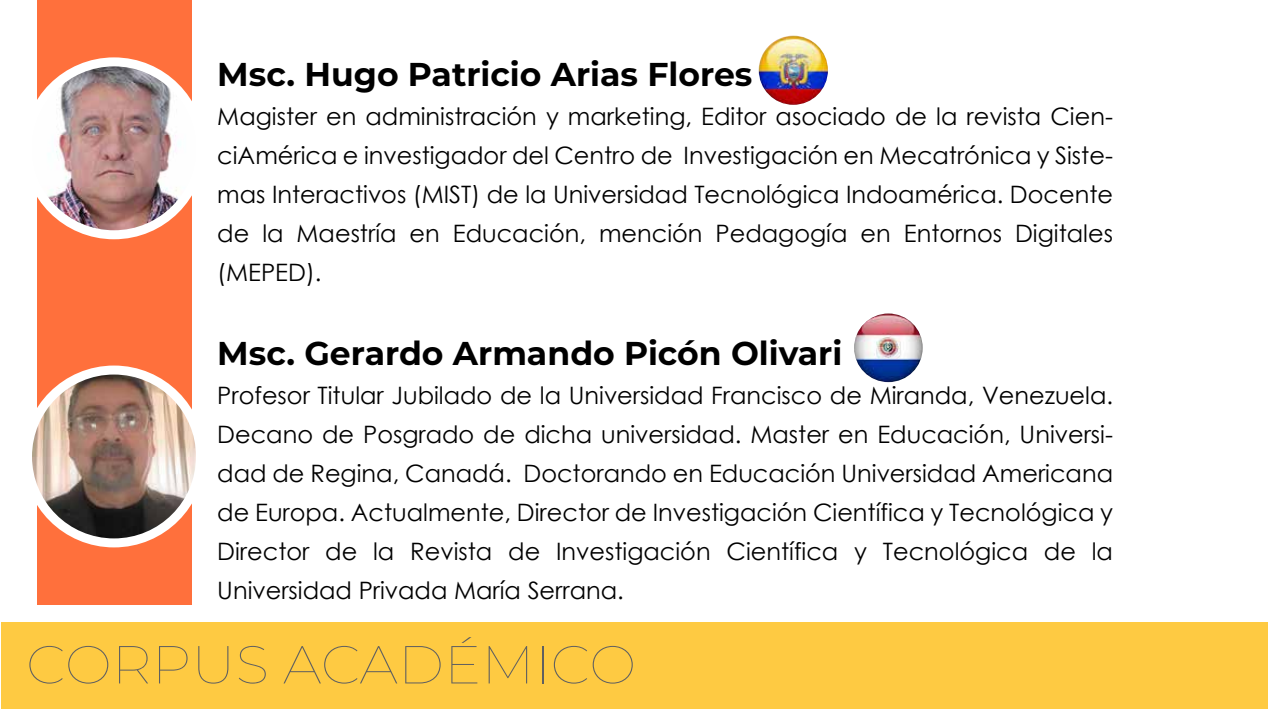
<style>
.page{position:relative;width:1268px;height:712px;background:#fff}
.page>*{position:absolute;margin:0;border:0;box-sizing:border-box;transform-origin:0 0}
.t1{font:100 53.4px "Montserrat";color:#606060;scale:1.04 1}
.t2{font:700 33px "Montserrat";color:#000}
.t3{font:24px/39px "Century Gothic";color:#000;text-align:justify}
</style>
<div class="page">
<div style="left:37px;top:0;width:154px;height:605px;background:#ff703c"></div>
<img style="left:28px;top:62px;width:172px;height:173px;border-radius:86px">
<div style="left:23px;top:57px;width:182px;height:182px;border:9px solid #fff;border-radius:50%"></div>
<img style="left:28px;top:370px;width:172px;height:173px;border-radius:86px">
<div style="left:23px;top:366px;width:182px;height:181px;border:9px solid #fff;border-radius:50%"></div>
<div style="left:1px;top:622px;width:1266px;height:87px;background:#feca42"></div>
<img style="left:854px;top:314px;width:68px;height:68px;border-radius:34px">
<img style="left:758px;top:36px;width:69px;height:69px;border-radius:35px">
<h2 class="t2" style="left:217px;top:51px;width:536px">Msc. Hugo Patricio Arias Flores</h2>
<p class="t3" style="left:217px;top:97px;width:897px">Magister en administración y marketing, Editor asociado de la revista Cien&shy;ciAmérica e investigador del Centro de Investigación en Mecatrónica y Siste&shy;mas Interactivos (MIST) de la Universidad Tecnológica Indoamérica. Docente de la Maestría en Educación, mención Pedagogía en Entornos Digitales (MEPED).</p>
<h2 class="t2" style="left:217px;top:330px;width:626px">Msc. Gerardo Armando Picón Olivari</h2>
<p class="t3" style="left:217px;top:376px;width:897px">Profesor Titular Jubilado de la Universidad Francisco de Miranda, Venezuela.<br>Decano de Posgrado de dicha universidad. Master en Educación, Universi&shy;dad de Regina, Canadá. Doctorando en Educación Universidad Americana de Europa. Actualmente, Director de Investigación Científica y Tecnológica y Director de la Revista de Investigación Científica y Tecnológica de la Universidad Privada María Serrana.</p>
<h1 class="t1" style="left:26px;top:629px;width:588px">CORPUS ACADÉMICO</h1>
</div>
